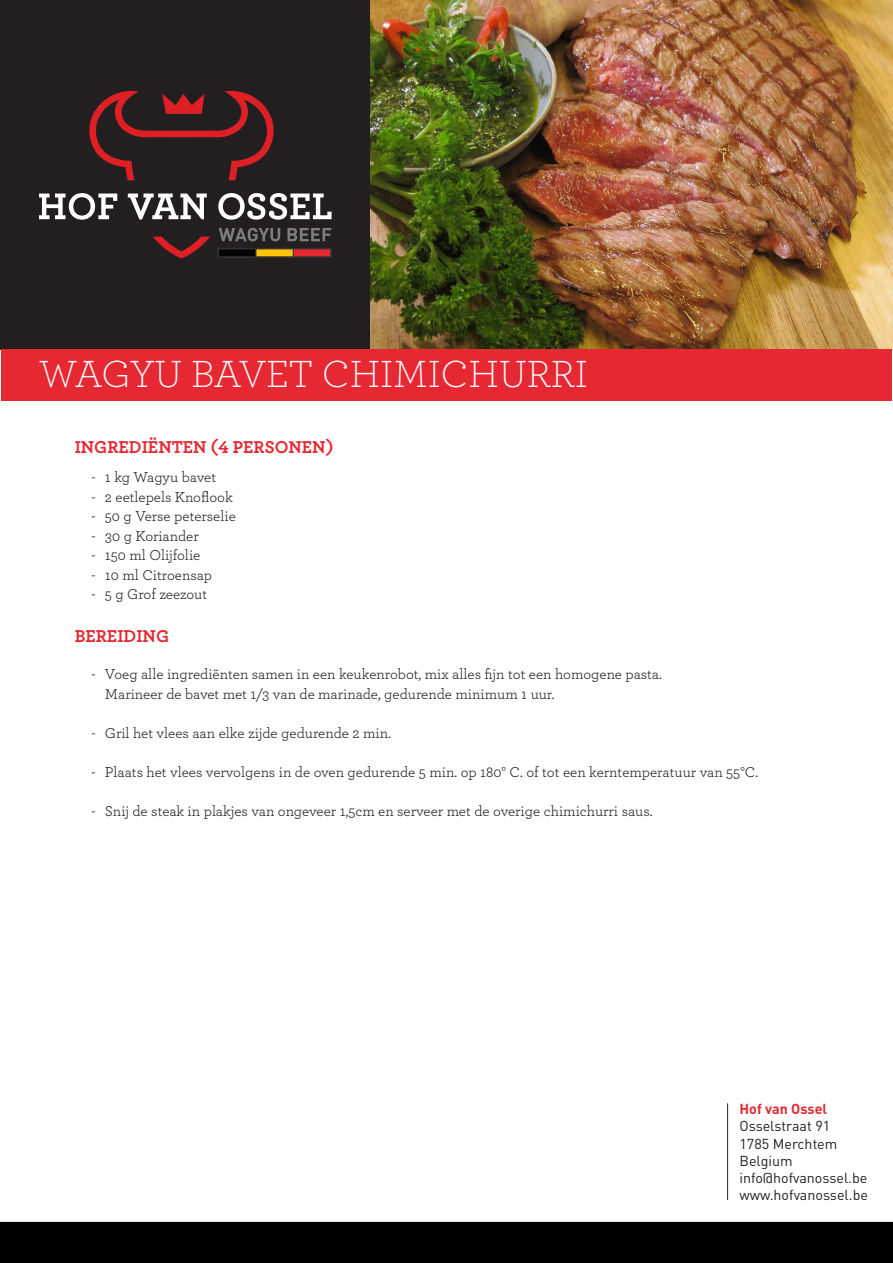
<style>
.page{position:relative;width:893px;height:1263px;background:#fff}
.page>*{position:absolute;margin:0;border:0;box-sizing:border-box;transform-origin:0 0}
.t1{font:300 39.6px "Archer";color:#fff}
.t2{font:700 18px "Archer";color:#e62833}
.t3{font:15px "Archer";color:#231f20}
.t4{font:14.25px "DINOT";color:#231f20}
.t5{font:700 14.25px "DINOT";color:#e52933}
</style>
<div class="page">
<img style="left:370px;top:0;width:523px;height:349px">
<div style="left:1px;top:0;width:369px;height:349px;background:#231f20"></div>
<svg style="left:153px;top:237px;width:57px;height:21px"></svg>
<svg style="left:89px;top:91px;width:185px;height:89px"></svg>
<svg style="left:39px;top:193px;width:78px;height:27px"></svg>
<svg style="left:128px;top:194px;width:79px;height:25px"></svg>
<svg style="left:218px;top:193px;width:114px;height:27px"></svg>
<svg style="left:219px;top:228px;width:61px;height:13px"></svg>
<svg style="left:287px;top:228px;width:44px;height:13px"></svg>
<div style="left:218px;top:248px;width:38px;height:9px;background:#040503;border:1px solid #323332"></div>
<div style="left:218px;top:248px;width:114px;height:10px;border:1px solid #323332"></div>
<div style="left:256px;top:248px;width:38px;height:9px;background:#fec50d;border:1px solid #323332"></div>
<div style="left:293px;top:248px;width:38px;height:9px;background:#e62833;border:1px solid #323332"></div>
<div style="left:1px;top:1222px;width:891px;height:40px;background:#000001"></div>
<div style="left:0;top:1222px;width:893px;height:41px;border:2px solid #000001"></div>
<hr style="left:727px;top:1103px;width:1px;height:97px;background:#231f20">
<div style="left:2px;top:349px;width:890px;height:52px;background:#e62833"></div>
<p class="t1" style="left:39px;top:348px;width:550px">WAGYU BAVET CHIMICHURRI</p>
<p class="t2" style="left:75px;top:433px;width:260px">INGREDIËNTEN (4 PERSONEN)</p>
<p class="t3" style="left:91px;top:467px;width:126px">- 1 kg Wagyu bavet</p>
<p class="t3" style="left:91px;top:486px;width:143px">- 2 eetlepels Knoflook</p>
<p class="t3" style="left:91px;top:506px;width:146px">- 50 g Verse peterselie</p>
<p class="t3" style="left:91px;top:525px;width:109px">- 30 g Koriander</p>
<p class="t3" style="left:91px;top:545px;width:111px">- 150 ml Olijfolie</p>
<p class="t3" style="left:91px;top:564px;width:122px">- 10 ml Citroensap</p>
<p class="t3" style="left:91px;top:584px;width:117px">- 5 g Grof zeezout</p>
<p class="t2" style="left:75px;top:622px;width:96px">BEREIDING</p>
<p class="t3" style="left:91px;top:664px;width:572px">- Voeg alle ingrediënten samen in een keukenrobot, mix alles fijn tot een homogene pasta.</p>
<p class="t3" style="left:105px;top:683px;width:451px">Marineer de bavet met 1/3 van de marinade, gedurende minimum 1 uur.</p>
<p class="t3" style="left:91px;top:722px;width:301px">- Gril het vlees aan elke zijde gedurende 2 min.</p>
<p class="t3" style="left:91px;top:761px;width:668px">- Plaats het vlees vervolgens in de oven gedurende 5 min. op 180° C. of tot een kerntemperatuur van 55°C.</p>
<p class="t3" style="left:91px;top:800px;width:563px">- Snij de steak in plakjes van ongeveer 1,5cm en serveer met de overige chimichurri saus.</p>
<p class="t5" style="left:739px;top:1099px;width:89px">Hof van Ossel</p>
<p class="t4" style="left:739px;top:1116px;width:92px">Osselstraat 91</p>
<p class="t4" style="left:739px;top:1134px;width:99px">1785 Merchtem</p>
<p class="t4" style="left:739px;top:1151px;width:55px">Belgium</p>
<p class="t4" style="left:739px;top:1168px;width:129px">info@hofvanossel.be</p>
<p class="t4" style="left:739px;top:1185px;width:130px">www.hofvanossel.be</p>
</div>
